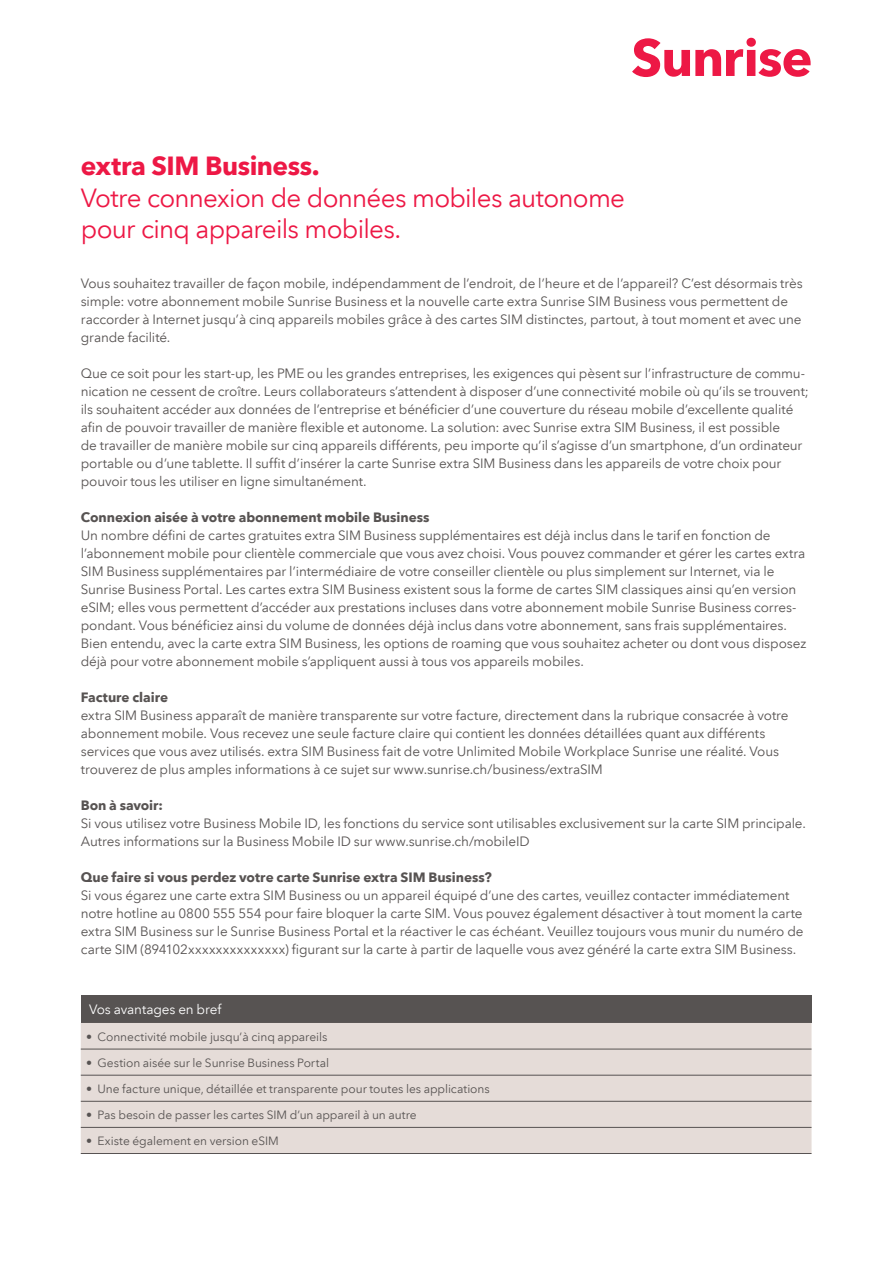
<style>
.page{position:relative;width:893px;height:1263px;background:#fff}
.page>*{position:absolute;margin:0;border:0;box-sizing:border-box;transform-origin:0 0}
.t1{font:26.25px/31.5px "Avenir Next LT Pro";letter-spacing:-.03em;color:#ed1845}
.t2{font:700 26.25px "Avenir Next LT Pro";letter-spacing:-.015em;color:#ed1845}
.t3{font:13.5px/18px "Avenir Next LT Pro";letter-spacing:-.01em;color:#575352}
.t4{font:700 13.5px "Avenir Next LT Pro";letter-spacing:-.005em;color:#575352}
.t5{font:13.5px "Avenir Next LT Pro";letter-spacing:-.01em;color:#fff}
.t6{font:12px "Avenir Next LT Pro";letter-spacing:-.005em;color:#575352}
</style>
<div class="page">
<svg style="left:632px;top:38px;width:179px;height:39px"></svg>
<div style="left:81px;top:996px;width:730px;height:27px;background:#575352"></div>
<div style="left:81px;top:1023px;width:730px;height:130px;background:#e5dcd8"></div>
<hr style="left:81px;top:1049px;width:730px;height:1px;background:#575352">
<hr style="left:81px;top:1075px;width:730px;height:1px;background:#575352">
<hr style="left:81px;top:1101px;width:730px;height:1px;background:#575352">
<hr style="left:81px;top:1127px;width:730px;height:1px;background:#575352">
<hr style="left:81px;top:1153px;width:730px;height:1px;background:#575352">
<h1 class="t2" style="left:81px;top:150px;width:240px">extra SIM Business.</h1>
<h1 class="t1" style="left:81px;top:182px;width:546px">Votre connexion de données mobiles autonome pour cinq appareils mobiles.</h1>
<p class="t3" style="left:81px;top:274px;width:724px">Vous souhaitez travailler de façon mobile, indépendamment de l’endroit, de l’heure et de l’appareil? C’est désormais très simple: votre abonnement mobile Sunrise Business et la nouvelle carte extra Sunrise SIM Business vous permettent de raccorder à Internet jusqu’à cinq appareils mobiles grâce à des cartes SIM distinctes, partout, à tout moment et avec une grande facilité.</p>
<p class="t3" style="left:81px;top:364px;width:730px">Que ce soit pour les start-up, les PME ou les grandes entreprises, les exigences qui pèsent sur l’infrastructure de commu&shy;nication ne cessent de croître. Leurs collaborateurs s’attendent à disposer d’une connectivité mobile où qu’ils se trouvent; ils souhaitent accéder aux données de l’entreprise et bénéficier d’une couverture du réseau mobile d’excellente qualité afin de pouvoir travailler de manière flexible et autonome. La solution: avec Sunrise extra SIM Business, il est possible<br>de travailler de manière mobile sur cinq appareils différents, peu importe qu’il s’agisse d’un smartphone, d’un ordinateur portable ou d’une tablette. Il suffit d’insérer la carte Sunrise extra SIM Business dans les appareils de votre choix pour pouvoir tous les utiliser en ligne simultanément.</p>
<p class="t4" style="left:81px;top:509px;width:350px">Connexion aisée à votre abonnement mobile Business</p>
<p class="t3" style="left:81px;top:526px;width:727px">Un nombre défini de cartes gratuites extra SIM Business supplémentaires est déjà inclus dans le tarif en fonction de l’abonnement mobile pour clientèle commerciale que vous avez choisi. Vous pouvez commander et gérer les cartes extra SIM Business supplémentaires par l’intermédiaire de votre conseiller clientèle ou plus simplement sur Internet, via le Sunrise Business Portal. Les cartes extra SIM Business existent sous la forme de cartes SIM classiques ainsi qu’en version eSIM; elles vous permettent d’accéder aux prestations incluses dans votre abonnement mobile Sunrise Business corres&shy;pondant. Vous bénéficiez ainsi du volume de données déjà inclus dans votre abonnement, sans frais supplémentaires.<br>Bien entendu, avec la carte extra SIM Business, les options de roaming que vous souhaitez acheter ou dont vous disposez déjà pour votre abonnement mobile s’appliquent aussi à tous vos appareils mobiles.</p>
<p class="t4" style="left:81px;top:689px;width:89px">Facture claire</p>
<p class="t3" style="left:81px;top:706px;width:709px">extra SIM Business apparaît de manière transparente sur votre facture, directement dans la rubrique consacrée à votre abonnement mobile. Vous recevez une seule facture claire qui contient les données détaillées quant aux différents services que vous avez utilisés. extra SIM Business fait de votre Unlimited Mobile Workplace Sunrise une réalité. Vous trouverez de plus amples informations à ce sujet sur www.sunrise.ch/business/extraSIM</p>
<p class="t4" style="left:81px;top:797px;width:84px">Bon à savoir:</p>
<p class="t3" style="left:81px;top:814px;width:726px">Si vous utilisez votre Business Mobile ID, les fonctions du service sont utilisables exclusivement sur la carte SIM principale.<br>Autres informations sur la Business Mobile ID sur www.sunrise.ch/mobileID</p>
<p class="t4" style="left:81px;top:869px;width:413px">Que faire si vous perdez votre carte Sunrise extra SIM Business?</p>
<p class="t3" style="left:81px;top:886px;width:724px">Si vous égarez une carte extra SIM Business ou un appareil équipé d’une des cartes, veuillez contacter immédiatement notre hotline au 0800 555 554 pour faire bloquer la carte SIM. Vous pouvez également désactiver à tout moment la carte extra SIM Business sur le Sunrise Business Portal et la réactiver le cas échéant. Veuillez toujours vous munir du numéro de carte SIM (894102xxxxxxxxxxxxxx) figurant sur la carte à partir de laquelle vous avez généré la carte extra SIM Business.</p>
<p class="t5" style="left:89px;top:1002px;width:134px">Vos avantages en bref</p>
<p class="t6" style="left:86px;top:1029px;width:243px">• Connectivité mobile jusqu’à cinq appareils</p>
<p class="t6" style="left:86px;top:1055px;width:245px">• Gestion aisée sur le Sunrise Business Portal</p>
<p class="t6" style="left:86px;top:1081px;width:405px">• Une facture unique, détaillée et transparente pour toutes les applications</p>
<p class="t6" style="left:86px;top:1107px;width:332px">• Pas besoin de passer les cartes SIM d’un appareil à un autre</p>
<p class="t6" style="left:86px;top:1133px;width:194px">• Existe également en version eSIM</p>
</div>
